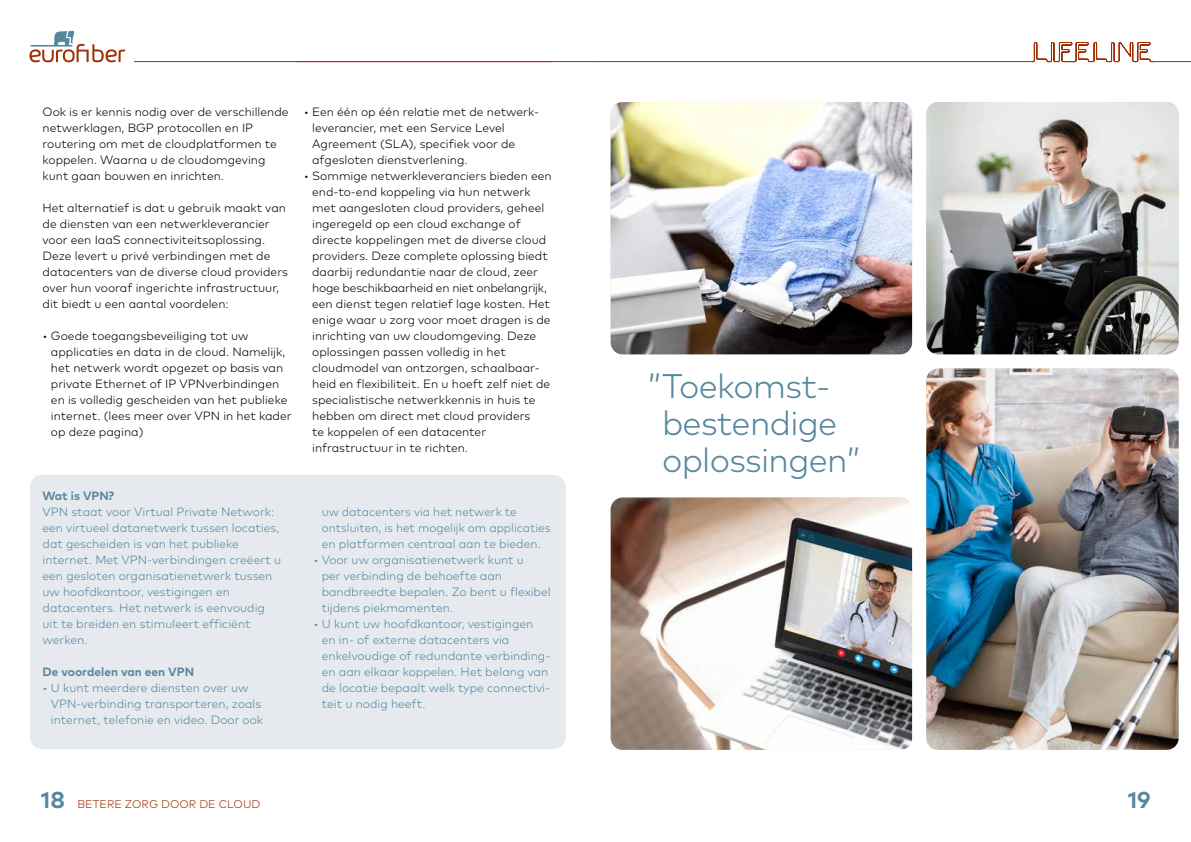
<style>
.page{position:relative;width:1191px;height:842px;background:#fff}
.page>*{position:absolute;margin:0;border:0;box-sizing:border-box;transform-origin:0 0}
.t1{font:300 34.1px/37.1px "Mark OT";letter-spacing:-.02em;color:#56879d}
.t2{font:700 23px "Mark OT";color:#56879d}
.t3{font:300 12px/16px "Mark OT";color:#000}
.t4{font:300 12px/16px "Mark OT";color:#56879d}
.t5{font:700 12px "Mark OT";color:#56879d}
.t6{font:300 11.1px "Mark OT";letter-spacing:.005em;color:#9f3004}
.s1{font-weight:700;font-size:23px;color:#56879d}
</style>
<div class="page">
<svg style="left:30px;top:31px;width:95px;height:32px"></svg>
<div style="left:30px;top:475px;width:536px;height:274px;background:#e3e7ed;border-radius:12px"></div>
<img style="left:610px;top:497px;width:302px;height:253px">
<img style="left:926px;top:102px;width:252px;height:252px">
<img style="left:926px;top:369px;width:252px;height:381px">
<img style="left:610px;top:102px;width:302px;height:252px">
<svg style="left:135px;top:42px;width:1056px;height:20px"></svg>
<p class="t3" style="left:43px;top:104px;width:247px">Ook is er kennis nodig over de verschillende netwerklagen, BGP protocollen en IP routering om met de cloudplatformen te koppelen. Waarna u de cloudomgeving kunt gaan bouwen en inrichten.</p>
<p class="t3" style="left:43px;top:200px;width:247px">Het alternatief is dat u gebruik maakt van de diensten van een netwerkleverancier voor een IaaS connectiviteitsoplossing.<br>Deze levert u privé verbindingen met de datacenters van de diverse cloud providers over hun vooraf ingerichte infrastructuur, dit biedt u een aantal voordelen:</p>
<p class="t3" style="left:51px;top:328px;width:242px;text-indent:-8px">• Goede toegangsbeveiliging tot uw applicaties en data in de cloud. Namelijk, het netwerk wordt opgezet op basis van private Ethernet of IP VPNverbindingen en is volledig gescheiden van het publieke internet. (lees meer over VPN in het kader op deze pagina)</p>
<p class="t3" style="left:312px;top:104px;width:227px;text-indent:-8px">• Een één op één relatie met de netwerk&shy;leverancier, met een Service Level Agreement (SLA), specifiek voor de afgesloten dienstverlening.</p>
<p class="t3" style="left:312px;top:168px;width:241px;text-indent:-8px">• Sommige netwerkleveranciers bieden een end-to-end koppeling via hun netwerk met aangesloten cloud providers, geheel ingeregeld op een cloud exchange of directe koppelingen met de diverse cloud providers. Deze complete oplossing biedt daarbij redundantie naar de cloud, zeer hoge beschikbaarheid en niet onbelangrijk, een dienst tegen relatief lage kosten. Het enige waar u zorg voor moet dragen is de inrichting van uw cloudomgeving. Deze oplossingen passen volledig in het cloudmodel van ontzorgen, schaalbaar&shy;heid en flexibiliteit. En u hoeft zelf niet de specialistische netwerkkennis in huis te hebben om direct met cloud providers<br>te koppelen of een datacenter infrastructuur in te richten.</p>
<p class="t5" style="left:43px;top:488px;width:73px">Wat is VPN?</p>
<p class="t4" style="left:43px;top:504px;width:240px">VPN staat voor Virtual Private Network: een virtueel datanetwerk tussen locaties, dat gescheiden is van het publieke internet. Met VPN-verbindingen creëert u een gesloten organisatienetwerk tussen uw hoofdkantoor, vestigingen en datacenters. Het netwerk is eenvoudig uit te breiden en stimuleert efficiënt werken.</p>
<p class="t5" style="left:43px;top:664px;width:153px">De voordelen van een VPN</p>
<p class="t4" style="left:51px;top:680px;width:214px;text-indent:-8px">• U kunt meerdere diensten over uw<br>VPN-verbinding transporteren, zoals internet, telefonie en video. Door ook</p>
<p class="t4" style="left:322px;top:504px;width:230px">uw datacenters via het netwerk te ontsluiten, is het mogelijk om applicaties en platformen centraal aan te bieden.</p>
<p class="t4" style="left:322px;top:552px;width:230px;text-indent:-8px">• Voor uw organisatienetwerk kunt u<br>per verbinding de behoefte aan bandbreedte bepalen. Zo bent u flexibel tijdens piekmomenten.</p>
<p class="t4" style="left:322px;top:616px;width:230px;text-indent:-8px">• U kunt uw hoofdkantoor, vestigingen en in- of externe datacenters via enkelvoudige of redundante verbinding&shy;en aan elkaar koppelen. Het belang van de locatie bepaalt welk type connectivi&shy;teit u nodig heeft.</p>
<p class="t6" style="left:41px;top:797px;width:221px"><span class="s1">18</span> BETERE ZORG DOOR DE CLOUD</p>
<h1 class="t1" style="left:662px;top:367px;width:200px;text-indent:-14px">”Toekomst&shy;bestendige oplossingen”</h1>
<h2 class="t2" style="left:1127px;top:785px;width:24px">19</h2>
</div>
